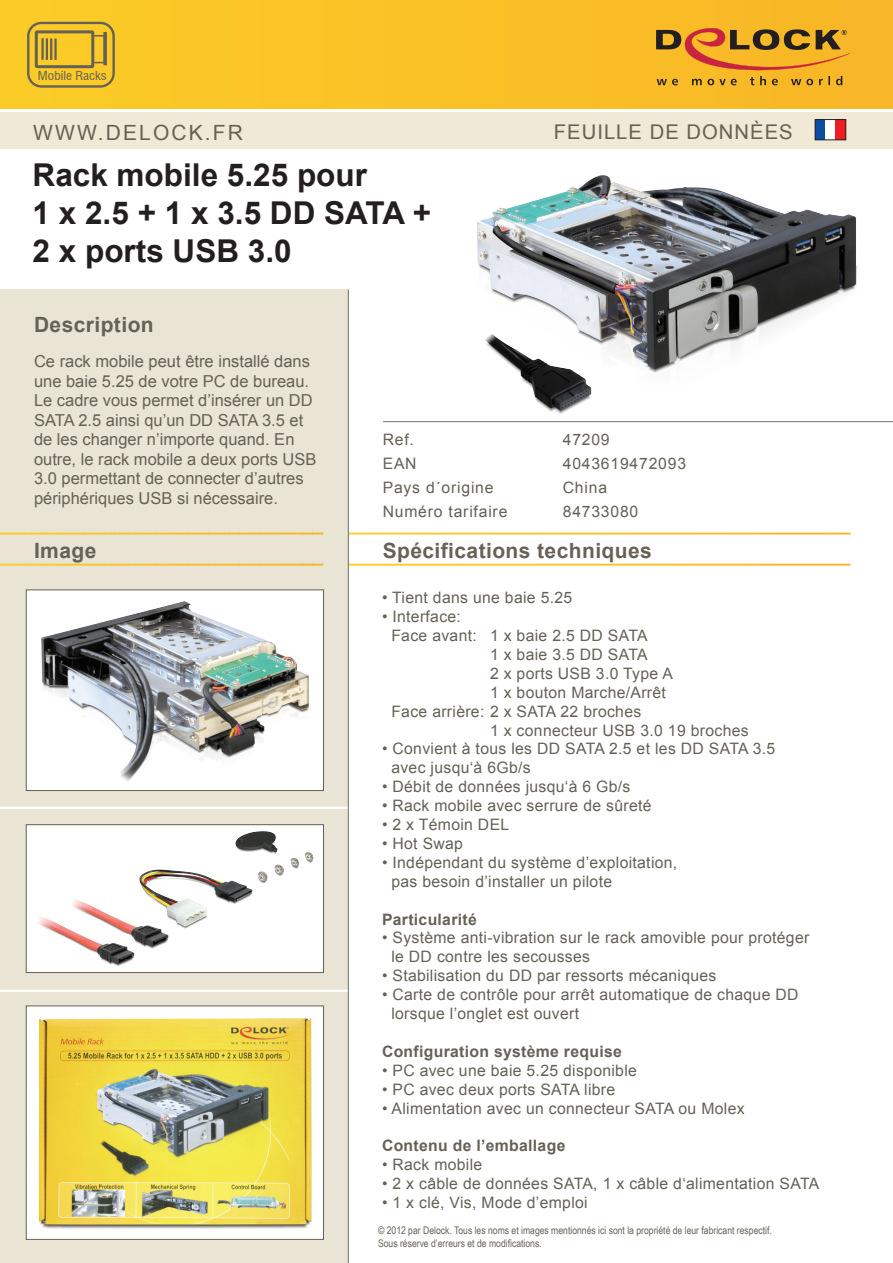
<style>
.page{position:relative;width:893px;height:1263px;background:#fff}
.page>*{position:absolute;margin:0;border:0;box-sizing:border-box;transform-origin:0 0}
.t1{font:700 31.5px/37.8px "Arial";color:#231f20}
.t2{font:700 21px "Arial";letter-spacing:.02em;color:#676255}
.t3{font:700 21px "Arial";letter-spacing:.02em;color:#656156}
.t4{font:21px "Arial";letter-spacing:.1em;color:#656156}
.t5{font:20.25px "Arial";letter-spacing:.05em;color:#656156}
.t6{font:16.5px/19.5px "Arial";color:#656156}
.t7{font:15.75px/18.9px "Arial";letter-spacing:.02em;color:#656156}
.t8{font:15.75px/24px "Arial";letter-spacing:.05em;color:#656156}
.t9{font:700 15.75px "Arial";letter-spacing:.02em;color:#656156}
.t10{font:condensed 12.15px "Swiss 721 BT";color:#656156;scale:1.11 1}
.t11{font:10.5px/13.5px "Arial Narrow";color:#676255}
</style>
<div class="page">
<div style="left:0;top:289px;width:349px;height:974px;background:#e9e4d3"></div>
<div style="left:0;top:0;width:893px;height:109px;background:#fac226"></div>
<div style="left:0;top:112px;width:893px;height:37px;background:#efe9d5"></div>
<div style="left:815px;top:120px;width:10px;height:20px;background:#0d4da1"></div>
<div style="left:825px;top:120px;width:11px;height:20px;background:#fff"></div>
<div style="left:835px;top:120px;width:11px;height:20px;background:#ee1d23"></div>
<div style="left:815px;top:119px;width:31px;height:21px;border:1px solid #231f20"></div>
<svg style="left:656px;top:28px;width:195px;height:57px"></svg>
<svg style="left:349px;top:533px;width:501px;height:33px"></svg>
<svg style="left:0;top:533px;width:10px;height:33px"></svg>
<svg style="left:10px;top:533px;width:11px;height:33px"></svg>
<svg style="left:21px;top:533px;width:10px;height:33px"></svg>
<svg style="left:31px;top:533px;width:11px;height:33px"></svg>
<svg style="left:42px;top:533px;width:10px;height:33px"></svg>
<svg style="left:52px;top:533px;width:11px;height:33px"></svg>
<svg style="left:63px;top:533px;width:10px;height:33px"></svg>
<svg style="left:73px;top:533px;width:10px;height:33px"></svg>
<svg style="left:83px;top:533px;width:11px;height:33px"></svg>
<svg style="left:94px;top:533px;width:10px;height:33px"></svg>
<svg style="left:104px;top:533px;width:11px;height:33px"></svg>
<svg style="left:115px;top:533px;width:10px;height:33px"></svg>
<svg style="left:125px;top:533px;width:11px;height:33px"></svg>
<svg style="left:136px;top:533px;width:10px;height:33px"></svg>
<svg style="left:146px;top:533px;width:10px;height:33px"></svg>
<svg style="left:156px;top:533px;width:11px;height:33px"></svg>
<svg style="left:167px;top:533px;width:10px;height:33px"></svg>
<svg style="left:177px;top:533px;width:11px;height:33px"></svg>
<svg style="left:188px;top:533px;width:10px;height:33px"></svg>
<svg style="left:198px;top:533px;width:10px;height:33px"></svg>
<svg style="left:208px;top:533px;width:11px;height:33px"></svg>
<svg style="left:219px;top:533px;width:10px;height:33px"></svg>
<svg style="left:229px;top:533px;width:11px;height:33px"></svg>
<svg style="left:240px;top:533px;width:10px;height:33px"></svg>
<svg style="left:250px;top:533px;width:11px;height:33px"></svg>
<svg style="left:261px;top:533px;width:10px;height:33px"></svg>
<svg style="left:271px;top:533px;width:10px;height:33px"></svg>
<svg style="left:281px;top:533px;width:11px;height:33px"></svg>
<svg style="left:292px;top:533px;width:10px;height:33px"></svg>
<svg style="left:302px;top:533px;width:11px;height:33px"></svg>
<svg style="left:313px;top:533px;width:10px;height:33px"></svg>
<hr style="left:323px;top:533px;width:1px;height:33px;background:#f8b52c">
<hr style="left:383px;top:421px;width:510px;height:1px;background:#70726e">
<svg style="left:27px;top:22px;width:88px;height:66px"></svg>
<hr style="left:0;top:807px;width:349px;height:2px;background:#fff">
<hr style="left:0;top:990px;width:349px;height:2px;background:#fff">
<hr style="left:348px;top:290px;width:1px;height:973px;background:#70726e">
<img style="left:477px;top:123px;width:380px;height:291px">
<div style="left:26px;top:590px;width:297px;height:200px;background:#fff"></div>
<div style="left:26px;top:590px;width:298px;height:201px;border:1px solid #656156"></div>
<img style="left:41px;top:601px;width:268px;height:181px">
<div style="left:26px;top:825px;width:297px;height:147px;background:#fff"></div>
<div style="left:26px;top:824px;width:298px;height:149px;border:1px solid #656156"></div>
<img style="left:38px;top:831px;width:275px;height:135px">
<div style="left:26px;top:1006px;width:297px;height:233px;background:#fff"></div>
<div style="left:26px;top:1006px;width:298px;height:233px;border:1px solid #656156"></div>
<img style="left:38px;top:1018px;width:274px;height:211px">
<p class="t10" style="left:38px;top:68px;width:64px">Mobile Racks</p>
<h2 class="t4" style="left:33px;top:119px;width:211px">WWW.DELOCK.FR</h2>
<p class="t5" style="left:554px;top:119px;width:240px">FEUILLE DE DONNÈES</p>
<h1 class="t1" style="left:33px;top:157px;width:400px">Rack mobile 5.25 pour<br>1 x 2.5 + 1 x 3.5 DD SATA +<br>2 x ports USB 3.0</h1>
<h2 class="t3" style="left:34px;top:311px;width:121px">Description</h2>
<p class="t6" style="left:34px;top:352px;width:284px">Ce rack mobile peut être installé dans une baie 5.25 de votre PC de bureau.<br>Le cadre vous permet d’insérer un DD SATA 2.5 ainsi qu’un DD SATA 3.5 et de les changer n’importe quand. En outre, le rack mobile a deux ports USB 3.0 permettant de connecter d’autres périphériques USB si nécessaire.</p>
<p class="t8" style="left:383px;top:427px;width:126px">Ref.<br>EAN<br>Pays d´origine<br>Numéro tarifaire</p>
<p class="t8" style="left:563px;top:427px;width:125px">47209<br>4043619472093<br>China<br>84733080</p>
<h2 class="t3" style="left:34px;top:536px;width:64px">Image</h2>
<h2 class="t2" style="left:383px;top:536px;width:271px">Spécifications techniques</h2>
<p class="t7" style="left:382px;top:588px;width:192px">• Tient dans une baie 5.25</p>
<p class="t7" style="left:382px;top:607px;width:81px">• Interface:</p>
<p class="t7" style="left:391px;top:626px;width:258px">Face avant: 1 x baie 2.5 DD SATA</p>
<p class="t7" style="left:490px;top:645px;width:159px">1 x baie 3.5 DD SATA</p>
<p class="t7" style="left:490px;top:664px;width:184px">2 x ports USB 3.0 Type A</p>
<p class="t7" style="left:490px;top:683px;width:177px">1 x bouton Marche/Arrêt</p>
<p class="t7" style="left:391px;top:702px;width:251px">Face arrière: 2 x SATA 22 broches</p>
<p class="t7" style="left:490px;top:721px;width:260px">1 x connecteur USB 3.0 19 broches</p>
<p class="t7" style="left:391px;top:740px;width:385px;text-indent:-9px">• Convient à tous les DD SATA 2.5 et les DD SATA 3.5 avec jusqu‘à 6Gb/s</p>
<p class="t7" style="left:382px;top:777px;width:250px">• Débit de données jusqu‘à 6 Gb/s</p>
<p class="t7" style="left:382px;top:796px;width:271px">• Rack mobile avec serrure de sûreté</p>
<p class="t7" style="left:382px;top:815px;width:129px">• 2 x Témoin DEL</p>
<p class="t7" style="left:382px;top:834px;width:83px">• Hot Swap</p>
<p class="t7" style="left:391px;top:853px;width:287px;text-indent:-9px">• Indépendant du système d’exploitation, pas besoin d’installer un pilote</p>
<p class="t9" style="left:382px;top:908px;width:96px">Particularité</p>
<p class="t7" style="left:391px;top:929px;width:419px;text-indent:-9px">• Système anti-vibration sur le rack amovible pour protéger le DD contre les secousses</p>
<p class="t7" style="left:382px;top:966px;width:336px">• Stabilisation du DD par ressorts mécaniques</p>
<p class="t7" style="left:391px;top:985px;width:409px;text-indent:-9px">• Carte de contrôle pour arrêt automatique de chaque DD lorsque l’onglet est ouvert</p>
<p class="t9" style="left:382px;top:1041px;width:241px">Configuration système requise</p>
<p class="t7" style="left:382px;top:1061px;width:256px">• PC avec une baie 5.25 disponible</p>
<p class="t7" style="left:382px;top:1080px;width:235px">• PC avec deux ports SATA libre</p>
<p class="t7" style="left:382px;top:1099px;width:364px">• Alimentation avec un connecteur SATA ou Molex</p>
<p class="t9" style="left:382px;top:1135px;width:185px">Contenu de l’emballage</p>
<p class="t7" style="left:382px;top:1155px;width:102px">• Rack mobile</p>
<p class="t7" style="left:382px;top:1174px;width:439px">• 2 x câble de données SATA, 1 x câble d‘alimentation SATA</p>
<p class="t7" style="left:382px;top:1193px;width:207px">• 1 x clé, Vis, Mode d’emploi</p>
<p class="t11" style="left:378px;top:1223px;width:395px">© 2012 par Delock. Tous les noms et images mentionnés ici sont la propriété de leur fabricant respectif.<br>Sous réserve d’erreurs et de modifications.</p>
</div>
